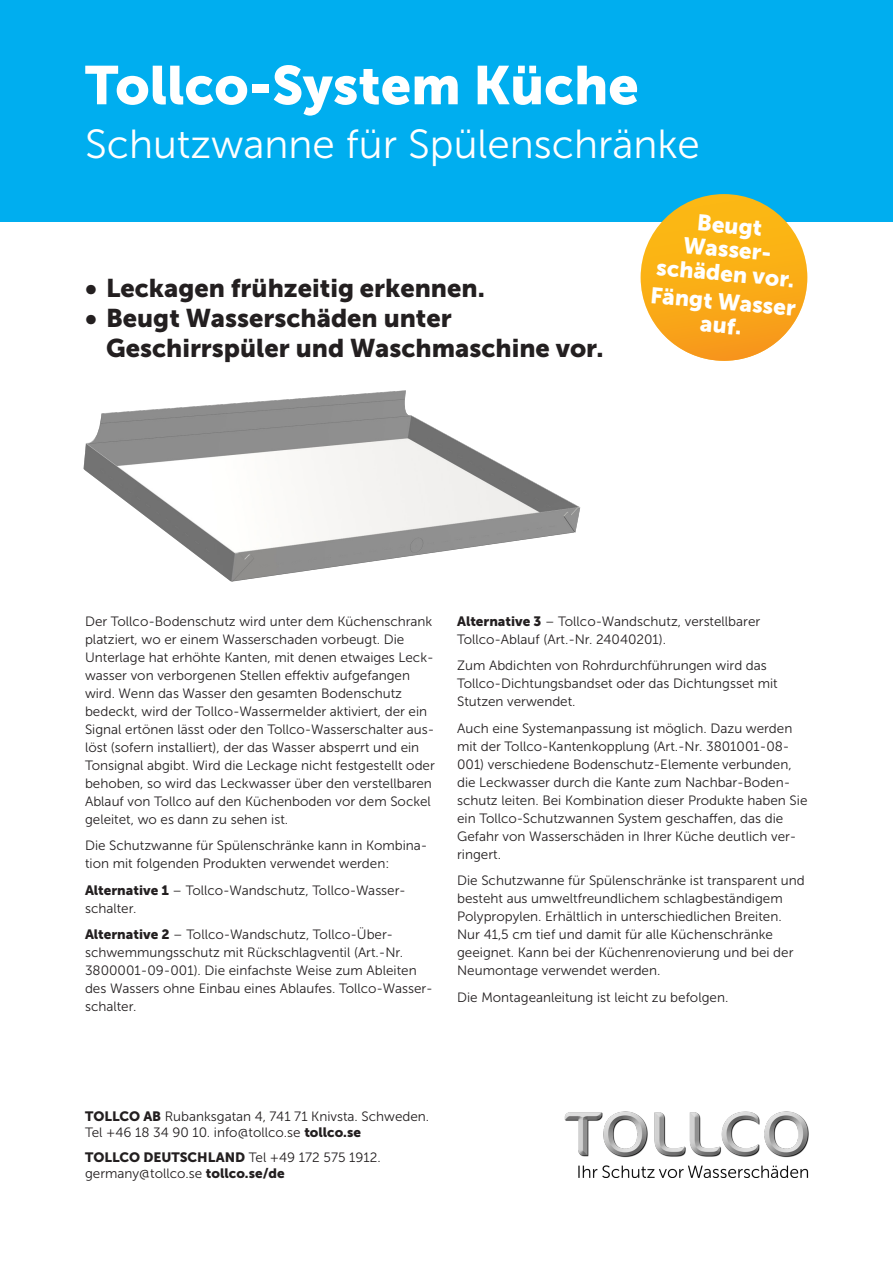
<style>
.page{position:relative;width:893px;height:1263px;background:#fff}
.page>*{position:absolute;margin:0;border:0;box-sizing:border-box;transform-origin:0 0}
.t1{font:54px "Museo Sans 900";color:#fff}
.t2{font:40.5px "Museo Sans 300";color:#fff}
.t3{font:25.5px/30px "Museo Sans 900";color:#231f20}
.t4{font:22.5px/24px "Museo Sans 900";color:#fff;text-align:center}
.t5{font:13.5px/18px "Museo Sans 300";color:#231f20}
.t6{font:13.5px "Museo Sans 900";color:#231f20}
.s1{font-family:"Museo Sans 900"}
.s2{font-family:"Museo Sans 300"}
</style>
<div class="page">
<img style="left:83px;top:390px;width:498px;height:192px">
<img style="left:564px;top:1111px;width:245px;height:66px">
<div style="left:0;top:0;width:893px;height:221px;background:#00aeef"></div>
<svg style="left:634px;top:194px;width:179px;height:167px"></svg>
<h1 class="t1" style="left:85px;top:55px;width:555px">Tollco-System Küche</h1>
<h2 class="t2" style="left:85px;top:123px;width:616px">Schutzwanne für Spülenschränke</h2>
<h3 class="t3" style="left:85px;top:273px;width:401px">• Leckagen frühzeitig erkennen.</h3>
<h3 class="t3" style="left:106px;top:302px;width:499px;text-indent:-21px">• Beugt Wasserschäden unter<br>Geschirrspüler und Waschmaschine vor.</h3>
<h3 class="t4" style="left:662px;top:207px;width:140px;rotate:5deg">Beugt<br>Wasser&shy;schäden vor.</h3>
<h3 class="t4" style="left:651px;top:283px;width:148px;rotate:5deg">Fängt Wasser auf.</h3>
<p class="t5" style="left:85px;top:612px;width:351px">Der Tollco-Bodenschutz wird unter dem Küchenschrank platziert, wo er einem Wasserschaden vorbeugt. Die Unterlage hat erhöhte Kanten, mit denen etwaiges Leck&shy;wasser von verborgenen Stellen effektiv aufgefangen wird. Wenn das Wasser den gesamten Bodenschutz bedeckt, wird der Tollco-Wassermelder aktiviert, der ein Signal ertönen lässt oder den Tollco-Wasserschalter aus&shy;löst (sofern installiert), der das Wasser absperrt und ein Tonsignal abgibt. Wird die Leckage nicht festgestellt oder behoben, so wird das Leckwasser über den verstellbaren Ablauf von Tollco auf den Küchenboden vor dem Sockel geleitet, wo es dann zu sehen ist.</p>
<p class="t5" style="left:85px;top:837px;width:344px">Die Schutzwanne für Spülenschränke kann in Kombina&shy;tion mit folgenden Produkten verwendet werden:</p>
<p class="t5" style="left:85px;top:881px;width:322px"><span class="s1">Alternative 1</span> – Tollco-Wandschutz, Tollco-Wasser&shy;schalter.</p>
<p class="t5" style="left:85px;top:925px;width:349px"><span class="s1">Alternative 2</span> – Tollco-Wandschutz, Tollco-Über&shy;schwemmungsschutz mit Rückschlagventil (Art.-Nr.<br>3800001-09-001). Die einfachste Weise zum Ableiten des Wassers ohne Einbau eines Ablaufes. Tollco-Wasser&shy;schalter.</p>
<p class="t5" style="left:457px;top:612px;width:305px"><span class="s1">Alternative 3</span> – Tollco-Wandschutz, verstellbarer<br>Tollco-Ablauf (Art.-Nr. 24040201).</p>
<p class="t5" style="left:457px;top:656px;width:322px">Zum Abdichten von Rohrdurchführungen wird das<br>Tollco-Dichtungsbandset oder das Dichtungsset mit<br>Stutzen verwendet.</p>
<p class="t5" style="left:457px;top:719px;width:352px">Auch eine Systemanpassung ist möglich. Dazu werden mit der Tollco-Kantenkopplung (Art.-Nr. 3801001-08- 001) verschiedene Bodenschutz-Elemente verbunden, die Leckwasser durch die Kante zum Nachbar-Boden&shy;schutz leiten. Bei Kombination dieser Produkte haben Sie ein Tollco-Schutzwannen System geschaffen, das die Gefahr von Wasserschäden in Ihrer Küche deutlich ver&shy;ringert.</p>
<p class="t5" style="left:457px;top:871px;width:349px">Die Schutzwanne für Spülenschränke ist transparent und besteht aus umweltfreundlichem schlagbeständigem Polypropylen. Erhältlich in unterschiedlichen Breiten.<br>Nur 41,5 cm tief und damit für alle Küchenschränke geeignet. Kann bei der Küchenrenovierung und bei der Neumontage verwendet werden.</p>
<p class="t5" style="left:457px;top:988px;width:273px">Die Montageanleitung ist leicht zu befolgen.</p>
<p class="t5" style="left:85px;top:1108px;width:346px;line-height:16.2px"><span class="s1">TOLLCO AB</span> Rubanksgatan 4, 741 71 Knivsta. Schweden.<br>Tel +46 18 34 90 10. info@tollco.se <span class="s1">tollco.se</span></p>
<p class="t6" style="left:85px;top:1149px;width:297px">TOLLCO DEUTSCHLAND <span class="s2">Tel +49 172 575 1912.</span></p>
<p class="t5" style="left:85px;top:1164px;width:201px">germany@tollco.se <span class="s1">tollco.se/de</span></p>
</div>
